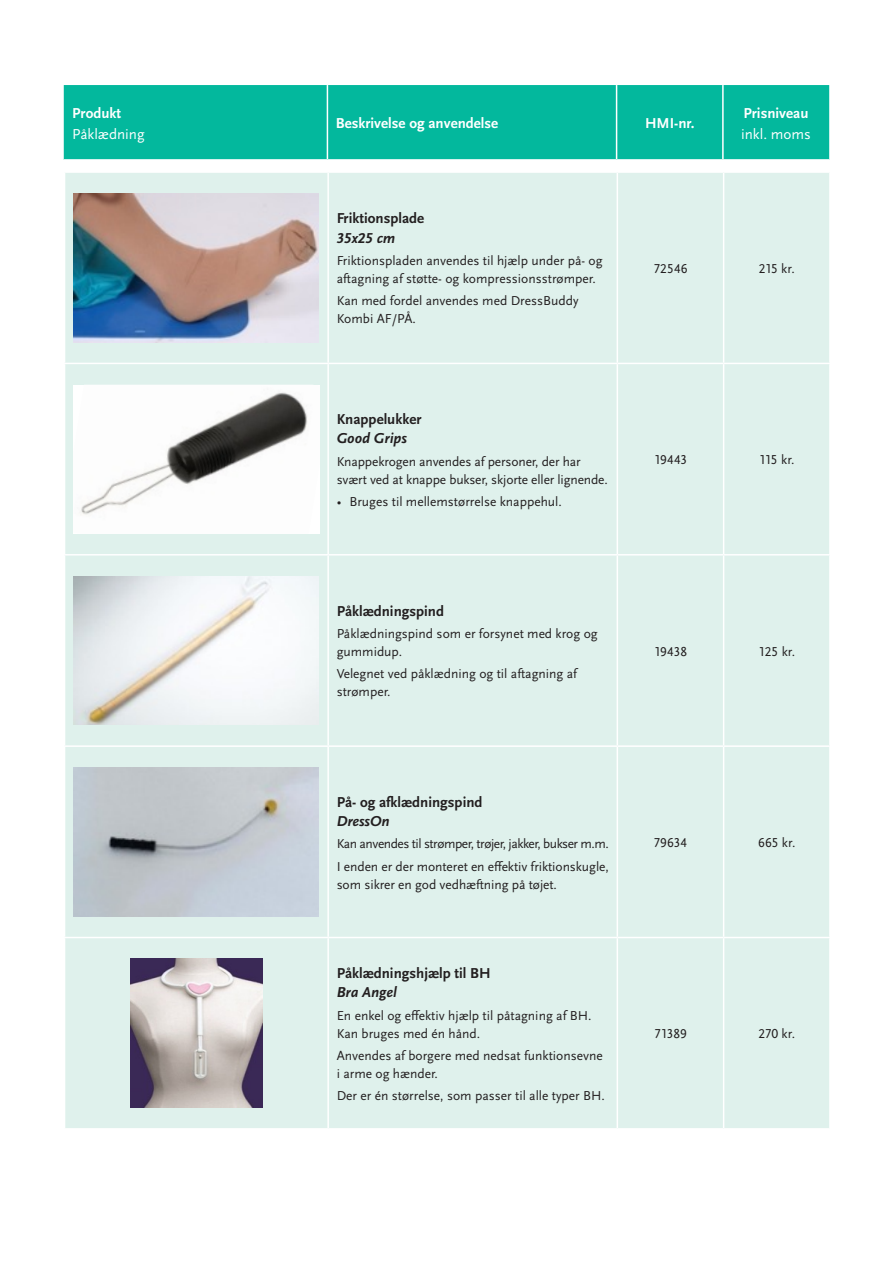
<style>
.page{position:relative;width:893px;height:1263px;background:#fff}
.page>*{position:absolute;margin:0;border:0;box-sizing:border-box;transform-origin:0 0}
.Mellemrubrik___H3{font:700 15px "Scala Sans OT";color:#231f20}
.t1{font:700 15px/21px "Scala Sans OT";color:#fff}
.Undertitel{font:italic 700 15px "Scala Sans OT";color:#231f20}
.t2{font:15px "Scala Sans OT";color:#fff}
.Brødtekst___P{font:13.5px/18px "Scala Sans OT";color:#231f20}
.Brødtekst___P-2{font:13.5px "Scala Sans OT";letter-spacing:-.035em;color:#231f20}
.s1{font-weight:400}
</style>
<div class="page">
<div style="left:64px;top:85px;width:765px;height:74px;background:#03b89d"></div>
<hr style="left:327px;top:85px;width:1px;height:74px;background:#fff">
<hr style="left:616px;top:85px;width:1px;height:74px;background:#fff">
<hr style="left:722px;top:85px;width:2px;height:74px;background:#fff">
<div style="left:65px;top:173px;width:764px;height:955px;background:#dff1ec"></div>
<hr style="left:327px;top:173px;width:2px;height:190px;background:#fff">
<hr style="left:617px;top:173px;width:1px;height:190px;background:#fff">
<hr style="left:723px;top:173px;width:1px;height:190px;background:#fff">
<hr style="left:64px;top:363px;width:264px;height:1px;background:#fff">
<hr style="left:328px;top:363px;width:289px;height:1px;background:#fff">
<hr style="left:327px;top:364px;width:2px;height:190px;background:#fff">
<hr style="left:617px;top:363px;width:107px;height:1px;background:#fff">
<hr style="left:617px;top:364px;width:1px;height:190px;background:#fff">
<hr style="left:724px;top:363px;width:107px;height:1px;background:#fff">
<hr style="left:723px;top:364px;width:1px;height:190px;background:#fff">
<hr style="left:64px;top:554px;width:264px;height:1px;background:#fff">
<hr style="left:328px;top:554px;width:289px;height:1px;background:#fff">
<hr style="left:327px;top:555px;width:2px;height:190px;background:#fff">
<hr style="left:617px;top:554px;width:107px;height:1px;background:#fff">
<hr style="left:617px;top:555px;width:1px;height:190px;background:#fff">
<hr style="left:724px;top:554px;width:107px;height:1px;background:#fff">
<hr style="left:723px;top:555px;width:1px;height:190px;background:#fff">
<hr style="left:64px;top:745px;width:264px;height:2px;background:#fff">
<hr style="left:328px;top:745px;width:289px;height:2px;background:#fff">
<hr style="left:327px;top:747px;width:2px;height:190px;background:#fff">
<hr style="left:617px;top:745px;width:107px;height:2px;background:#fff">
<hr style="left:617px;top:747px;width:1px;height:190px;background:#fff">
<hr style="left:724px;top:745px;width:107px;height:2px;background:#fff">
<hr style="left:723px;top:747px;width:1px;height:190px;background:#fff">
<hr style="left:64px;top:937px;width:264px;height:1px;background:#fff">
<hr style="left:328px;top:937px;width:289px;height:1px;background:#fff">
<hr style="left:327px;top:938px;width:2px;height:190px;background:#fff">
<hr style="left:617px;top:937px;width:107px;height:1px;background:#fff">
<hr style="left:617px;top:938px;width:1px;height:190px;background:#fff">
<hr style="left:724px;top:937px;width:107px;height:1px;background:#fff">
<hr style="left:723px;top:938px;width:1px;height:190px;background:#fff">
<img style="left:74px;top:193px;width:245px;height:149px">
<img style="left:73px;top:385px;width:247px;height:148px">
<img style="left:74px;top:576px;width:245px;height:149px">
<img style="left:74px;top:767px;width:245px;height:149px">
<img style="left:130px;top:959px;width:132px;height:148px">
<p class="t1" style="left:72px;top:102px;width:50px">Produkt</p>
<p class="t2" style="left:72px;top:126px;width:74px">Påklædning</p>
<p class="t1" style="left:336px;top:113px;width:164px">Beskrivelse og anvendelse</p>
<p class="t1" style="left:645px;top:113px;width:51px">HMI-nr.</p>
<p class="t1" style="left:741px;top:102px;width:71px">Prisniveau <span class="s1">inkl. moms</span></p>
<p class="Mellemrubrik___H3" style="left:337px;top:210px;width:89px">Friktionsplade</p>
<p class="Undertitel" style="left:337px;top:230px;width:60px">35x25 cm</p>
<p class="Brødtekst___P" style="left:337px;top:252px;width:267px">Friktionspladen anvendes til hjælp under på- og aftagning af støtte- og kompressionsstrømper.</p>
<p class="Brødtekst___P" style="left:337px;top:292px;width:243px">Kan med fordel anvendes med DressBuddy<br>Kombi AF/PÅ.</p>
<p class="Mellemrubrik___H3" style="left:337px;top:410px;width:86px">Knappelukker</p>
<p class="Undertitel" style="left:337px;top:430px;width:72px">Good Grips</p>
<p class="Brødtekst___P" style="left:337px;top:452px;width:273px">Knappekrogen anvendes af personer, der har svært ved at knappe bukser, skjorte eller lignende.</p>
<p class="Brødtekst___P" style="left:337px;top:493px;width:227px">• Bruges til mellemstørrelse knappehul.</p>
<p class="Mellemrubrik___H3" style="left:337px;top:602px;width:109px">Påklædningspind</p>
<p class="Brødtekst___P" style="left:337px;top:625px;width:263px">Påklædningspind som er forsynet med krog og gummidup.</p>
<p class="Brødtekst___P" style="left:337px;top:665px;width:242px">Velegnet ved påklædning og til aftagning af strømper.</p>
<p class="Mellemrubrik___H3" style="left:337px;top:793px;width:147px">På- og afklædningspind</p>
<p class="Undertitel" style="left:337px;top:813px;width:54px">DressOn</p>
<p class="Brødtekst___P-2" style="left:337px;top:836px;width:274px">Kan anvendes til strømper, trøjer, jakker, bukser m.m.</p>
<p class="Brødtekst___P" style="left:337px;top:857px;width:274px">I enden er der monteret en effektiv friktionskugle, som sikrer en god vedhæftning på tøjet.</p>
<p class="Mellemrubrik___H3" style="left:337px;top:964px;width:155px">Påklædningshjælp til BH</p>
<p class="Undertitel" style="left:337px;top:984px;width:62px">Bra Angel</p>
<p class="Brødtekst___P" style="left:337px;top:1006px;width:256px">En enkel og effektiv hjælp til påtagning af BH.<br>Kan bruges med én hånd.</p>
<p class="Brødtekst___P" style="left:337px;top:1046px;width:268px">Anvendes af borgere med nedsat funktionsevne i arme og hænder.</p>
<p class="Brødtekst___P" style="left:337px;top:1087px;width:270px">Der er én størrelse, som passer til alle typer BH.</p>
<p class="Brødtekst___P" style="left:653px;top:260px;width:36px">72546</p>
<p class="Brødtekst___P" style="left:759px;top:260px;width:38px">215 kr.</p>
<p class="Brødtekst___P" style="left:654px;top:451px;width:35px">19443</p>
<p class="Brødtekst___P" style="left:759px;top:451px;width:37px">115 kr.</p>
<p class="Brødtekst___P" style="left:654px;top:642px;width:35px">19438</p>
<p class="Brødtekst___P" style="left:758px;top:642px;width:38px">125 kr.</p>
<p class="Brødtekst___P" style="left:654px;top:834px;width:35px">79634</p>
<p class="Brødtekst___P" style="left:758px;top:834px;width:39px">665 kr.</p>
<p class="Brødtekst___P" style="left:654px;top:1025px;width:34px">71389</p>
<p class="Brødtekst___P" style="left:758px;top:1025px;width:38px">270 kr.</p>
</div>
